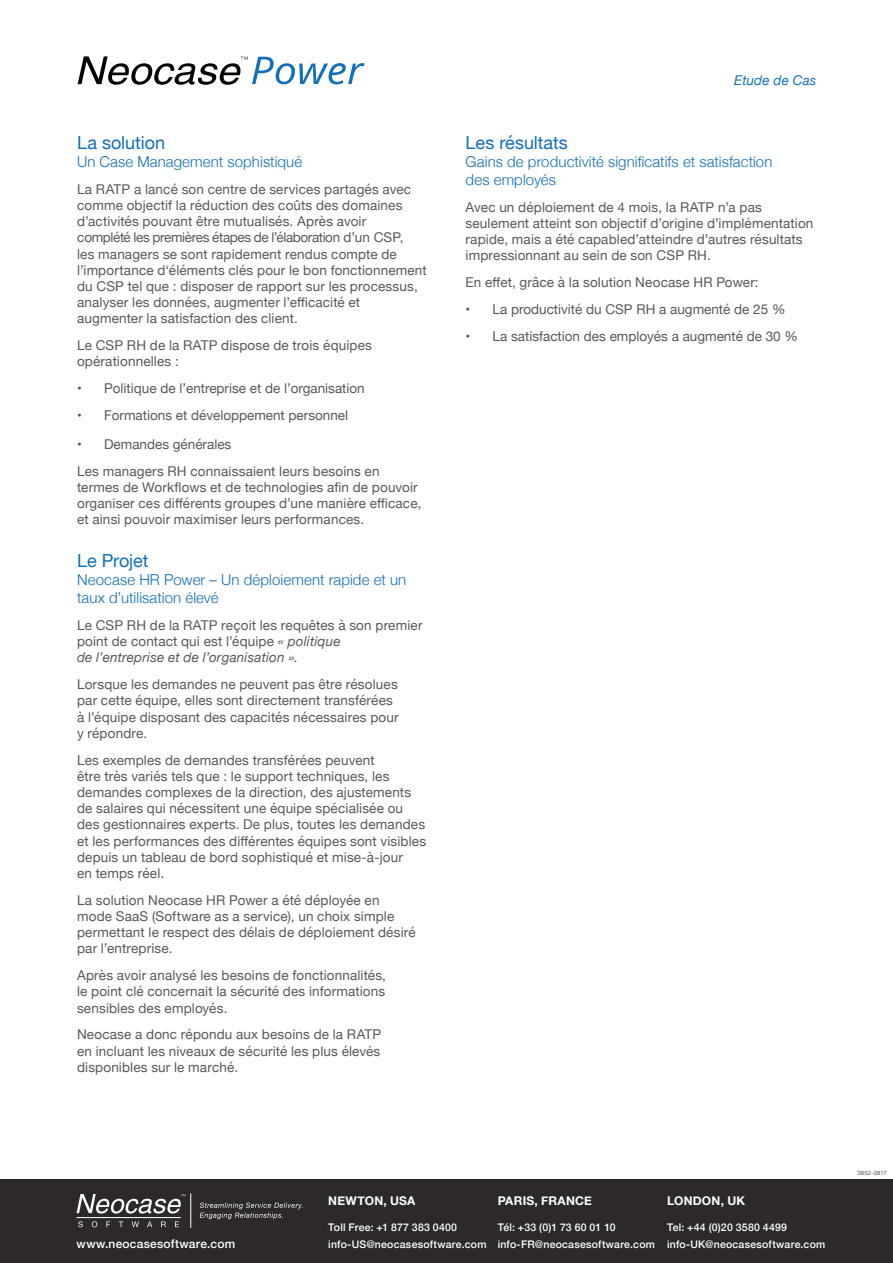
<style>
.page{position:relative;width:893px;height:1263px;background:#fff}
.page>*{position:absolute;margin:0;border:0;box-sizing:border-box;transform-origin:0 0}
.t1{font:18px "Helvetica Neue";letter-spacing:-.005em;color:#116fb8}
.t2{font:300 15px/18px "Helvetica Neue";letter-spacing:.005em;color:#116fb8}
.t3{font:13.5px/16.2px "Helvetica Neue";letter-spacing:.01em;color:#57585a}
.t4{font:italic 13.5px "Helvetica Neue";letter-spacing:.015em;color:#1471b9}
.t5{font:700 12px "Helvetica Neue";letter-spacing:.02em;color:#fff}
.t6{font:500 12px "Helvetica Neue";letter-spacing:.02em;color:#fff}
.t7{font:500 10.5px/16.5px "Helvetica Neue";letter-spacing:.02em;color:#fff}
.t8{font:6px "Helvetica Neue";letter-spacing:.015em;color:#57585a}
.s1{font-style:italic}
</style>
<div class="page">
<div style="left:0;top:1179px;width:893px;height:84px;background:#2d292a"></div>
<hr style="left:77px;top:1217px;width:104px;height:1px;background:#fff">
<svg style="left:78px;top:1221px;width:5px;height:6px"></svg>
<svg style="left:92px;top:1221px;width:5px;height:6px"></svg>
<svg style="left:106px;top:1221px;width:4px;height:6px"></svg>
<svg style="left:119px;top:1221px;width:4px;height:6px"></svg>
<svg style="left:132px;top:1221px;width:7px;height:6px"></svg>
<svg style="left:147px;top:1221px;width:5px;height:6px"></svg>
<svg style="left:161px;top:1221px;width:5px;height:6px"></svg>
<svg style="left:175px;top:1221px;width:4px;height:6px"></svg>
<svg style="left:77px;top:1194px;width:108px;height:19px"></svg>
<svg style="left:200px;top:1202px;width:103px;height:17px"></svg>
<hr style="left:191px;top:1193px;width:1px;height:35px;background:#fff">
<svg style="left:78px;top:56px;width:287px;height:29px"></svg>
<h1 class="t1" style="left:77px;top:130px;width:89px">La solution</h1>
<p class="t2" style="left:77px;top:152px;width:227px">Un Case Management sophistiqué</p>
<p class="t3" style="left:77px;top:182px;width:351px">La RATP a lancé son centre de services partagés avec comme objectif la réduction des coûts des domaines d’activités pouvant être mutualisés. Après avoir<br>complété les premières étapes de l’élaboration d’un CSP,<br>les managers se sont rapidement rendus compte de l’importance d‘éléments clés pour le bon fonctionnement du CSP tel que : disposer de rapport sur les processus, analyser les données, augmenter l’efficacité et augmenter la satisfaction des client.</p>
<p class="t3" style="left:77px;top:338px;width:296px">Le CSP RH de la RATP dispose de trois équipes opérationnelles :</p>
<p class="t3" style="left:77px;top:381px;width:289px">• Politique de l’entreprise et de l’organisation</p>
<p class="t3" style="left:77px;top:408px;width:273px">• Formations et développement personnel</p>
<p class="t3" style="left:77px;top:431px;width:304px;line-height:26.8px">• Demandes générales<br>Les managers RH connaissaient leurs besoins en</p>
<p class="t3" style="left:77px;top:480px;width:346px">termes de Workflows et de technologies afin de pouvoir organiser ces différents groupes d’une manière efficace, et ainsi pouvoir maximiser leurs performances.</p>
<h1 class="t1" style="left:77px;top:548px;width:73px">Le Projet</h1>
<p class="t2" style="left:77px;top:570px;width:331px">Neocase HR Power – Un déploiement rapide et un taux d’utilisation élevé</p>
<p class="t3" style="left:77px;top:618px;width:347px">Le CSP RH de la RATP reçoit les requêtes à son premier point de contact qui est l’équipe <span class="s1">« politique<br>de l’entreprise et de l’organisation ».</span></p>
<p class="t3" style="left:77px;top:677px;width:323px">Lorsque les demandes ne peuvent pas être résolues par cette équipe, elles sont directement transférées à l’équipe disposant des capacités nécessaires pour y répondre.</p>
<p class="t3" style="left:77px;top:752px;width:351px">Les exemples de demandes transférées peuvent<br>être très variés tels que : le support techniques, les demandes complexes de la direction, des ajustements de salaires qui nécessitent une équipe spécialisée ou des gestionnaires experts. De plus, toutes les demandes et les performances des différentes équipes sont visibles depuis un tableau de bord sophistiqué et mise-à-jour<br>en temps réel.</p>
<p class="t3" style="left:77px;top:893px;width:340px">La solution Neocase HR Power a été déployée en mode SaaS (Software as a service), un choix simple permettant le respect des délais de déploiement désiré par l’entreprise.</p>
<p class="t3" style="left:77px;top:968px;width:310px;text-align:justify">Après avoir analysé les besoins de fonctionnalités, le point clé concernait la sécurité des informations sensibles des employés.</p>
<p class="t3" style="left:77px;top:1027px;width:306px;text-align:justify">Neocase a donc répondu aux besoins de la RATP en incluant les niveaux de sécurité les plus élevés disponibles sur le marché.</p>
<p class="t4" style="left:734px;top:71px;width:84px">Etude de Cas</p>
<h1 class="t1" style="left:466px;top:130px;width:104px">Les résultats</h1>
<p class="t2" style="left:466px;top:152px;width:308px">Gains de productivité significatifs et satisfaction des employés</p>
<p class="t3" style="left:466px;top:200px;width:349px">Avec un déploiement de 4 mois, la RATP n’a pas seulement atteint son objectif d’origine d’implémentation rapide, mais a été capabled’atteindre d’autres résultats impressionnant au sein de son CSP RH.</p>
<p class="t3" style="left:466px;top:275px;width:295px">En effet, grâce à la solution Neocase HR Power:</p>
<p class="t3" style="left:466px;top:302px;width:321px">• La productivité du CSP RH a augmenté de 25 %</p>
<p class="t3" style="left:466px;top:329px;width:334px">• La satisfaction des employés a augmenté de 30 %</p>
<p class="t5" style="left:328px;top:1191px;width:89px">NEWTON, USA</p>
<p class="t7" style="left:328px;top:1218px;width:160px">Toll Free: +1 877 383 0400 info-US@neocasesoftware.com</p>
<p class="t5" style="left:498px;top:1191px;width:96px">PARIS, FRANCE</p>
<p class="t7" style="left:498px;top:1218px;width:159px">Tél: +33 (0)1 73 60 01 10 info-FR@neocasesoftware.com</p>
<p class="t5" style="left:667px;top:1191px;width:80px">LONDON, UK</p>
<p class="t7" style="left:667px;top:1218px;width:122px">Tel: +44 (0)20 3580 4499</p>
<p class="t6" style="left:77px;top:1234px;width:160px">www.neocasesoftware.com</p>
<p class="t7" style="left:667px;top:1235px;width:160px">info-UK@neocasesoftware.com</p>
<p class="t8" style="left:857px;top:1168px;width:31px">3852-0817</p>
</div>
